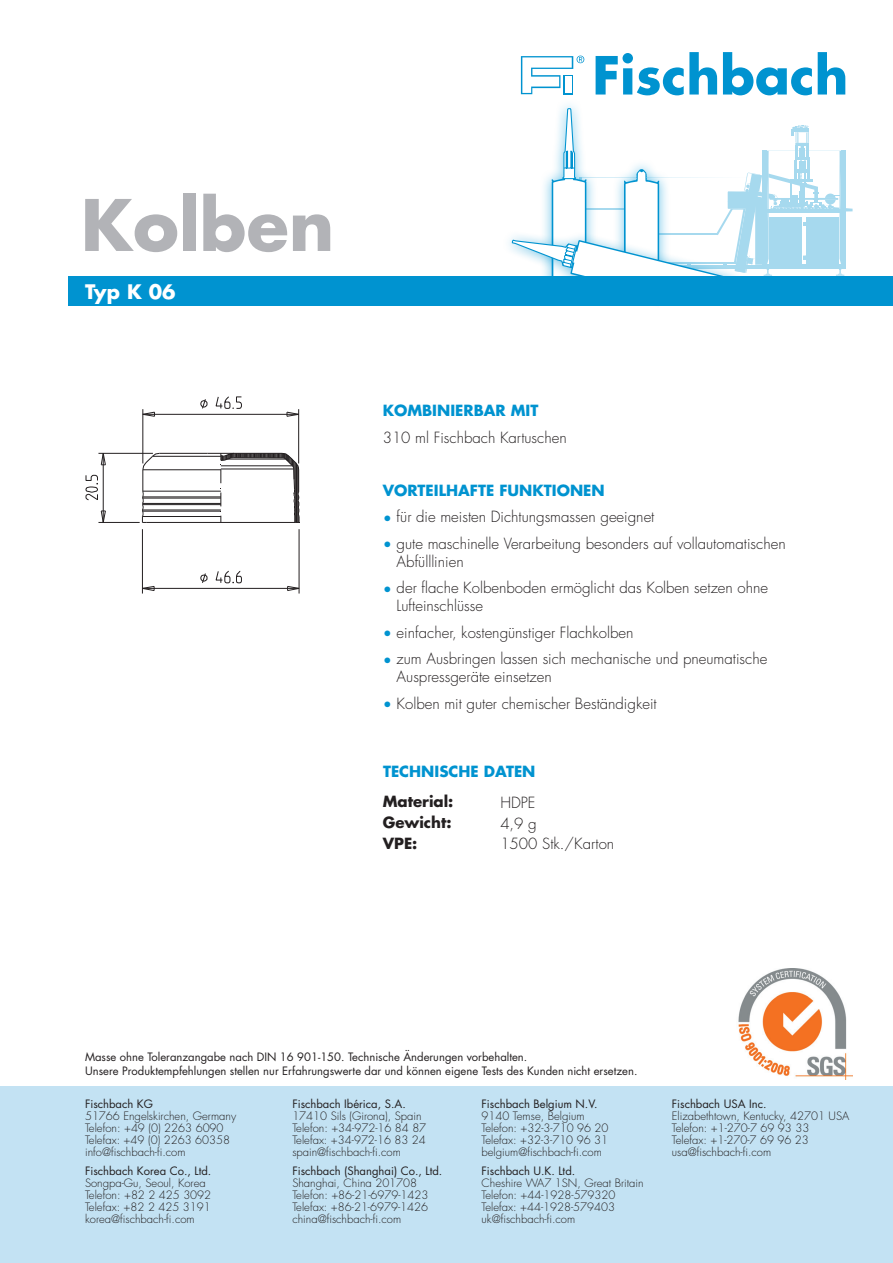
<style>
.page{position:relative;width:893px;height:1263px;background:#fff}
.page>*{position:absolute;margin:0;border:0;box-sizing:border-box;transform-origin:0 0}
.t1{font:700 69px "Futura";color:#b2b3b7}
.t2{font:700 19.5px "Futura";color:#fff}
.t3{font:300 15px/18px "Futura";color:#231f20}
.t4{font:700 15px "Futura";color:#0093d0}
.t5{font:700 15px "Futura";color:#231f20}
.t6{font:300 11.25px/12px "Futura";color:#231f20}
.t7{font:11.25px/13.5px "Futura";color:#231f20}
.s1{color:#0093d0}
.s2{font-weight:400}
</style>
<div class="page">
<svg style="left:509px;top:108px;width:344px;height:168px"></svg>
<svg style="left:596px;top:52px;width:121px;height:43px"></svg>
<svg style="left:723px;top:52px;width:89px;height:43px"></svg>
<svg style="left:818px;top:52px;width:27px;height:43px"></svg>
<svg style="left:521px;top:56px;width:63px;height:38px"></svg>
<div style="left:0;top:1086px;width:893px;height:177px;background:#c3e2f3"></div>
<img style="left:738px;top:968px;width:115px;height:111px">
<div style="left:68px;top:276px;width:825px;height:30px;background:#0093d0"></div>
<hr style="left:142px;top:529px;width:1px;height:64px;background:#231f20">
<hr style="left:299px;top:529px;width:1px;height:64px;background:#231f20">
<hr style="left:142px;top:588px;width:157px;height:1px;background:#231f20">
<svg style="left:200px;top:573px;width:8px;height:10px"></svg>
<svg style="left:215px;top:571px;width:27px;height:12px"></svg>
<svg style="left:142px;top:586px;width:13px;height:5px"></svg>
<svg style="left:287px;top:586px;width:13px;height:5px"></svg>
<hr style="left:143px;top:409px;width:1px;height:54px;background:#231f20">
<hr style="left:298px;top:409px;width:1px;height:54px;background:#231f20">
<hr style="left:143px;top:414px;width:156px;height:1px;background:#231f20">
<svg style="left:200px;top:399px;width:8px;height:10px"></svg>
<svg style="left:215px;top:396px;width:27px;height:13px"></svg>
<svg style="left:142px;top:411px;width:13px;height:6px"></svg>
<svg style="left:286px;top:411px;width:13px;height:6px"></svg>
<hr style="left:98px;top:453px;width:55px;height:1px;background:#231f20">
<hr style="left:98px;top:522px;width:42px;height:1px;background:#231f20">
<hr style="left:103px;top:453px;width:1px;height:69px;background:#231f20">
<svg style="left:85px;top:475px;width:13px;height:26px"></svg>
<svg style="left:101px;top:453px;width:5px;height:12px"></svg>
<svg style="left:101px;top:510px;width:5px;height:13px"></svg>
<hr style="left:159px;top:453px;width:49px;height:1px;background:#231f20">
<hr style="left:146px;top:522px;width:149px;height:1px;background:#231f20">
<hr style="left:143px;top:469px;width:78px;height:1px;background:#231f20">
<hr style="left:153px;top:456px;width:68px;height:1px;background:#231f20">
<hr style="left:143px;top:491px;width:78px;height:1px;background:#231f20">
<hr style="left:143px;top:497px;width:78px;height:1px;background:#231f20">
<hr style="left:143px;top:498px;width:78px;height:1px;background:#231f20">
<hr style="left:143px;top:503px;width:78px;height:1px;background:#231f20">
<hr style="left:143px;top:504px;width:78px;height:1px;background:#231f20">
<hr style="left:143px;top:510px;width:78px;height:1px;background:#231f20">
<hr style="left:143px;top:511px;width:78px;height:1px;background:#231f20">
<hr style="left:142px;top:516px;width:79px;height:1px;background:#231f20">
<svg style="left:142px;top:453px;width:18px;height:70px"></svg>
<svg style="left:208px;top:453px;width:92px;height:70px"></svg>
<p class="t1" style="left:81px;top:177px;width:255px">Kolben</p>
<p class="t2" style="left:85px;top:278px;width:92px">Typ K 06</p>
<p class="t4" style="left:383px;top:400px;width:157px">KOMBINIERBAR MIT</p>
<p class="t3" style="left:383px;top:428px;width:186px">310 ml Fischbach Kartuschen</p>
<p class="t4" style="left:383px;top:479px;width:223px">VORTEILHAFTE FUNKTIONEN</p>
<p class="t3" style="left:383px;top:508px;width:273px"><span class="s1">•</span> für die meisten Dichtungsmassen geeignet</p>
<p class="t3" style="left:397px;top:534px;width:390px;text-indent:-14px"><span class="s1">•</span> gute maschinelle Verarbeitung besonders auf vollautomatischen<br>Abfülllinien</p>
<p class="t3" style="left:397px;top:579px;width:373px;text-indent:-14px"><span class="s1">•</span> der flache Kolbenboden ermöglicht das Kolben setzen ohne<br>Lufteinschlüsse</p>
<p class="t3" style="left:383px;top:623px;width:252px"><span class="s1">•</span> einfacher, kostengünstiger Flachkolben</p>
<p class="t3" style="left:397px;top:650px;width:372px;text-indent:-14px"><span class="s1">•</span> zum Ausbringen lassen sich mechanische und pneumatische<br>Auspressgeräte einsetzen</p>
<p class="t3" style="left:383px;top:694px;width:275px"><span class="s1">•</span> Kolben mit guter chemischer Beständigkeit</p>
<p class="t4" style="left:383px;top:761px;width:154px">TECHNISCHE DATEN</p>
<p class="t3" style="left:500px;top:793px;width:37px">HDPE</p>
<p class="t3" style="left:500px;top:814px;width:38px">4,9 g</p>
<p class="t3" style="left:500px;top:835px;width:115px">1500 Stk./Karton</p>
<p class="t5" style="left:383px;top:791px;width:72px">Material:</p>
<p class="t5" style="left:383px;top:812px;width:70px">Gewicht:</p>
<p class="t5" style="left:383px;top:833px;width:36px">VPE:</p>
<p class="t7" style="left:85px;top:1050px;width:554px">Masse ohne Toleranzangabe nach DIN 16 901-150. Technische Änderungen vorbehalten.<br>Unsere Produktempfehlungen stellen nur Erfahrungswerte dar und können eigene Tests des Kunden nicht ersetzen.</p>
<p class="t6" style="left:85px;top:1098px;width:153px"><span class="s2">Fischbach KG<br></span>51766 Engelskirchen, Germany<br>Telefon: +49 (0) 2263 6090<br>Telefax: +49 (0) 2263 60358 info@fischbach-fi.com</p>
<p class="t6" style="left:292px;top:1098px;width:135px"><span class="s2">Fischbach Ibérica, S.A.<br></span>17410 Sils (Girona), Spain<br>Telefon: +34-972-16 84 87<br>Telefax: +34-972-16 83 24 spain@fischbach-fi.com</p>
<p class="t6" style="left:482px;top:1098px;width:128px"><span class="s2">Fischbach Belgium N.V.<br></span>9140 Temse, Belgium<br>Telefon: +32-3-710 96 20<br>Telefax: +32-3-710 96 31 belgium@fischbach-fi.com</p>
<p class="t6" style="left:672px;top:1098px;width:179px"><span class="s2">Fischbach USA Inc.<br></span>Elizabethtown, Kentucky, 42701 USA<br>Telefon: +1-270-7 69 93 33<br>Telefax: +1-270-7 69 96 23 usa@fischbach-fi.com</p>
<p class="t6" style="left:482px;top:1165px;width:163px"><span class="s2">Fischbach U.K. Ltd.<br></span>Cheshire WA7 1SN, Great Britain<br>Telefon: +44-1928-579320<br>Telefax: +44-1928-579403 uk@fischbach-fi.com</p>
<p class="t6" style="left:85px;top:1165px;width:128px"><span class="s2">Fischbach Korea Co., Ltd.<br></span>Songpa-Gu, Seoul, Korea<br>Telefon: +82 2 425 3092<br>Telefax: +82 2 425 3191 korea@fischbach-fi.com</p>
<p class="t6" style="left:292px;top:1165px;width:151px"><span class="s2">Fischbach (Shanghai) Co., Ltd.<br></span>Shanghai, China 201708<br>Telefon: +86-21-6979-1423<br>Telefax: +86-21-6979-1426 china@fischbach-fi.com</p>
</div>
